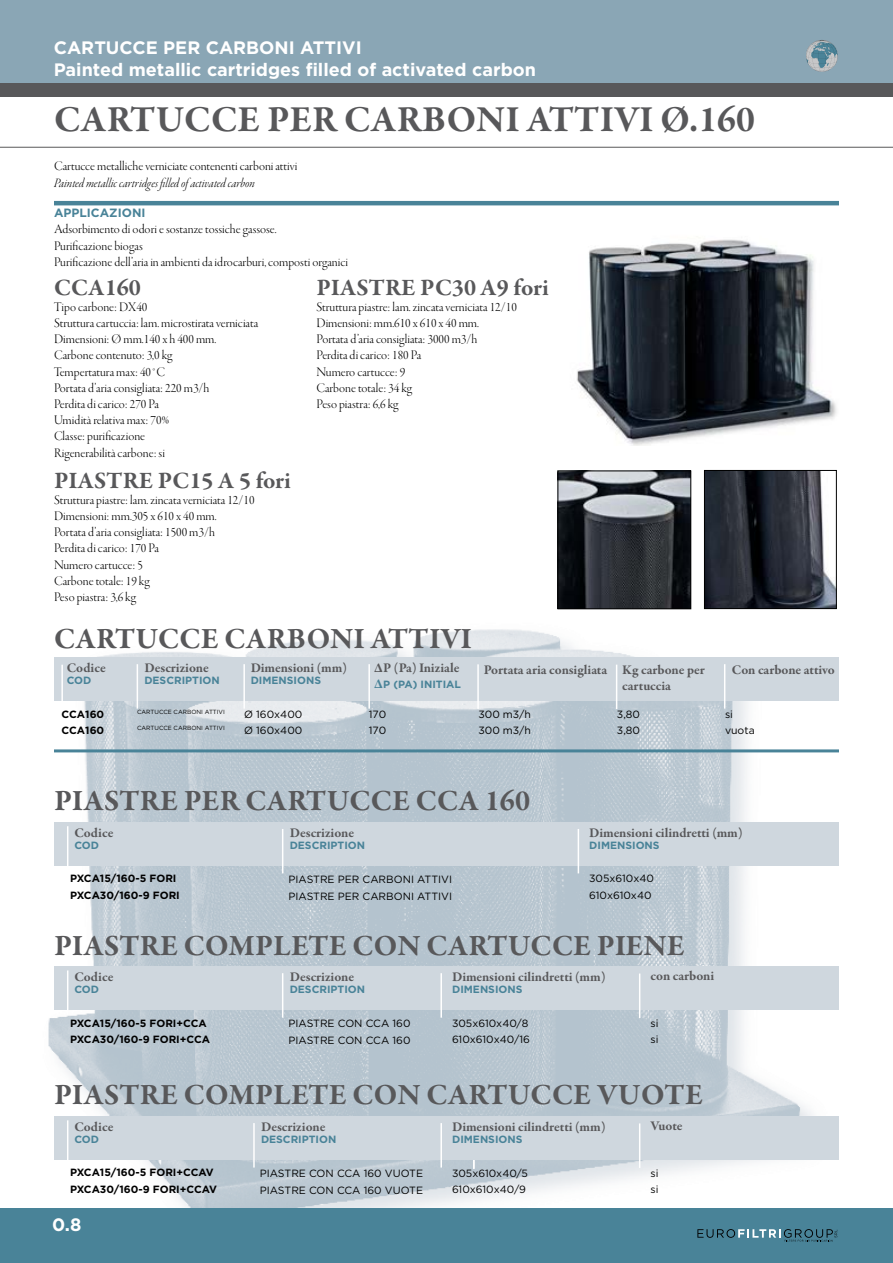
<style>
.page{position:relative;width:893px;height:1263px;background:#fff}
.page>*{position:absolute;margin:0;border:0;box-sizing:border-box;transform-origin:0 0}
.t1{font:700 37.5px "Garamond Premr Pro";letter-spacing:.005em;color:#58585a}
.t2{font:700 30px "Garamond Premr Pro";letter-spacing:.005em;color:#58585a}
.t3{font:700 24px "Garamond Premr Pro";letter-spacing:.005em;color:#58585a}
.t4{font:700 18px/21.6px "Gotham";color:#fff}
.t5{font:13.5px/16.2px "Garamond Premr Pro Lt Disp";color:#000}
.t6{font:700 13.5px/16.2px "Garamond Premr Pro";letter-spacing:-.005em;color:#58585a}
.t7{font:13.5px "Garamond Premr Pro Lt It Disp";color:#000}
.t8{font:700 12px "Gotham";color:#498398}
.t9{font:10.5px/16.5px "Gotham";color:#000}
.t10{font:700 10.5px/16.5px "Gotham";color:#000}
.t11{font:700 10.5px "Gotham";color:#498398}
.t12{font:6px "Gotham";color:#000}
.s1{font-family:"Garamond Premr Pro";font-size:13.5px}
</style>
<div class="page">
<img style="left:0;top:565px;width:870px;height:644px">
<img style="left:576px;top:239px;width:261px;height:206px">
<img style="left:560px;top:473px;width:129px;height:134px">
<div style="left:558px;top:471px;width:133px;height:138px;border:1px solid #000"></div>
<img style="left:706px;top:472px;width:129px;height:135px">
<div style="left:704px;top:470px;width:133px;height:139px;border:1px solid #000"></div>
<div style="left:0;top:0;width:893px;height:85px;background:#8aa6b5"></div>
<div style="left:0;top:83px;width:893px;height:14px;background:#58585a"></div>
<svg style="left:806px;top:40px;width:32px;height:32px"></svg>
<div style="left:0;top:1209px;width:893px;height:54px;background:#498398"></div>
<svg style="left:697px;top:1229px;width:140px;height:12px"></svg>
<hr style="left:0;top:147px;width:893px;height:1px;background:#58585a">
<hr style="left:473px;top:1124px;width:2px;height:45px;background:#fff">
<hr style="left:54px;top:201px;width:785px;height:4px;background:#498398">
<div style="left:54px;top:657px;width:785px;height:44px;background:#cfd7de"></div>
<hr style="left:61px;top:665px;width:2px;height:44px;background:#fff">
<hr style="left:137px;top:664px;width:1px;height:45px;background:#fff">
<hr style="left:243px;top:664px;width:2px;height:45px;background:#fff">
<hr style="left:368px;top:664px;width:2px;height:45px;background:#fff">
<hr style="left:477px;top:664px;width:2px;height:45px;background:#fff">
<hr style="left:724px;top:664px;width:1px;height:45px;background:#fff">
<hr style="left:54px;top:749px;width:785px;height:3px;background:#498398">
<hr style="left:616px;top:665px;width:1px;height:44px;background:#fff">
<div style="left:54px;top:822px;width:784px;height:44px;background:#cfd7de"></div>
<hr style="left:282px;top:829px;width:1px;height:44px;background:#fff">
<hr style="left:578px;top:829px;width:1px;height:44px;background:#fff">
<hr style="left:67px;top:826px;width:1px;height:45px;background:#fff">
<div style="left:54px;top:966px;width:784px;height:44px;background:#cfd7de"></div>
<hr style="left:282px;top:973px;width:1px;height:45px;background:#fff">
<hr style="left:440px;top:973px;width:2px;height:45px;background:#fff">
<hr style="left:67px;top:970px;width:1px;height:45px;background:#fff">
<hr style="left:639px;top:973px;width:1px;height:45px;background:#fff">
<div style="left:54px;top:1116px;width:784px;height:44px;background:#cfd7de"></div>
<hr style="left:253px;top:1123px;width:2px;height:44px;background:#fff">
<hr style="left:440px;top:1123px;width:2px;height:44px;background:#fff">
<hr style="left:67px;top:1120px;width:1px;height:45px;background:#fff">
<hr style="left:639px;top:1123px;width:1px;height:45px;background:#fff">
<h3 class="t4" style="left:54px;top:36px;width:484px">CARTUCCE PER CARBONI ATTIVI<br>Painted metallic cartridges filled of activated carbon</h3>
<h1 class="t1" style="left:54px;top:97px;width:702px">CARTUCCE PER CARBONI ATTIVI Ø.160</h1>
<p class="t5" style="left:54px;top:159px;width:245px">Cartucce metalliche verniciate contenenti carboni attivi</p>
<p class="t7" style="left:54px;top:175px;width:202px">Painted metallic cartridges filled of activated carbon</p>
<p class="t8" style="left:54px;top:206px;width:93px">APPLICAZIONI</p>
<p class="t5" style="left:54px;top:222px;width:296px">Adsorbimento di odori e sostanze tossiche gassose.<br>Purificazione biogas<br>Purificazione dell’aria in ambienti da idrocarburi, composti organici</p>
<h3 class="t3" style="left:54px;top:272px;width:88px">CCA160</h3>
<p class="t5" style="left:54px;top:299px;width:206px">Tipo carbone: DX40<br>Struttura cartuccia: lam. microstirata verniciata<br>Dimensioni: Ø mm.140 x h 400 mm.<br>Carbone contenuto: 3,0 kg<br>Tempertatura max: 40°C<br>Portata d’aria consigliata: 220 m3/h<br>Perdita di carico: 270 Pa<br>Umidità relativa max: 70%<br>Classe: purificazione<br>Rigenerabilità carbone: si</p>
<h3 class="t3" style="left:54px;top:465px;width:238px">PIASTRE PC15 A 5 fori</h3>
<p class="t5" style="left:54px;top:492px;width:202px">Struttura piastre: lam. zincata verniciata 12/10<br>Dimensioni: mm.305 x 610 x 40 mm.<br>Portata d’aria consigliata: 1500 m3/h<br>Perdita di carico: 170 Pa<br>Numero cartucce: 5<br>Carbone totale: 19 kg<br>Peso piastra: 3,6 kg</p>
<h3 class="t3" style="left:316px;top:272px;width:234px">PIASTRE PC30 A9 fori</h3>
<p class="t5" style="left:316px;top:299px;width:202px">Struttura piastre: lam. zincata verniciata 12/10<br>Dimensioni: mm.610 x 610 x 40 mm.<br>Portata d’aria consigliata: 3000 m3/h<br>Perdita di carico: 180 Pa<br>Numero cartucce: 9<br>Carbone totale: 34 kg<br>Peso piastra: 6,6 kg</p>
<h2 class="t2" style="left:54px;top:620px;width:419px">CARTUCCE CARBONI ATTIVI</h2>
<p class="t6" style="left:67px;top:660px;width:41px">Codice</p>
<p class="t11" style="left:67px;top:675px;width:26px">COD</p>
<p class="t6" style="left:144px;top:660px;width:66px">Descrizione</p>
<p class="t11" style="left:144px;top:675px;width:77px">DESCRIPTION</p>
<p class="t10" style="left:62px;top:705px;width:44px">CCA160<br>CCA160</p>
<p class="t12" style="left:137px;top:708px;width:89px">CARTUCCE CARBONI ATTIVI</p>
<p class="t12" style="left:137px;top:725px;width:89px">CARTUCCE CARBONI ATTIVI</p>
<p class="t6" style="left:251px;top:660px;width:98px">Dimensioni (mm)</p>
<p class="t11" style="left:251px;top:675px;width:72px">DIMENSIONS</p>
<p class="t6" style="left:374px;top:660px;width:87px">ΔP (Pa) Iniziale</p>
<p class="t11" style="left:374px;top:678px;width:88px"><span class="s1">Δ</span>P (PA) INITIAL</p>
<p class="t6" style="left:484px;top:662px;width:125px">Portata aria consigliata</p>
<p class="t6" style="left:732px;top:662px;width:104px">Con carbone attivo</p>
<p class="t6" style="left:622px;top:662px;width:84px">Kg carbone per cartuccia</p>
<p class="t9" style="left:617px;top:706px;width:25px">3,80<br>3,80</p>
<p class="t9" style="left:244px;top:705px;width:60px">Ø 160x400<br>Ø 160x400</p>
<p class="t9" style="left:369px;top:705px;width:19px">170<br>170</p>
<p class="t9" style="left:478px;top:705px;width:54px">300 m3/h<br>300 m3/h</p>
<p class="t9" style="left:725px;top:705px;width:31px">si vuota</p>
<h2 class="t2" style="left:54px;top:782px;width:478px">PIASTRE PER CARTUCCE CCA 160</h2>
<p class="t6" style="left:74px;top:824px;width:41px">Codice</p>
<p class="t11" style="left:74px;top:839px;width:26px">COD</p>
<p class="t6" style="left:290px;top:824px;width:66px">Descrizione</p>
<p class="t11" style="left:290px;top:839px;width:77px">DESCRIPTION</p>
<p class="t6" style="left:589px;top:824px;width:155px">Dimensioni cilindretti (mm)</p>
<p class="t11" style="left:589px;top:839px;width:72px">DIMENSIONS</p>
<p class="t10" style="left:70px;top:870px;width:111px">PXCA15/160-5 FORI<br>PXCA30/160-9 FORI</p>
<p class="t9" style="left:288px;top:871px;width:165px">PIASTRE PER CARBONI ATTIVI<br>PIASTRE PER CARBONI ATTIVI</p>
<p class="t9" style="left:589px;top:870px;width:66px">305x610x40<br>610x610x40</p>
<h2 class="t2" style="left:54px;top:927px;width:632px">PIASTRE COMPLETE CON CARTUCCE PIENE</h2>
<p class="t6" style="left:651px;top:968px;width:65px">con carboni</p>
<p class="t9" style="left:650px;top:1015px;width:9px">si si</p>
<p class="t6" style="left:452px;top:969px;width:155px">Dimensioni cilindretti (mm)</p>
<p class="t11" style="left:452px;top:984px;width:72px">DIMENSIONS</p>
<p class="t6" style="left:74px;top:969px;width:41px">Codice</p>
<p class="t11" style="left:74px;top:984px;width:26px">COD</p>
<p class="t6" style="left:290px;top:969px;width:66px">Descrizione</p>
<p class="t11" style="left:290px;top:984px;width:77px">DESCRIPTION</p>
<p class="t10" style="left:70px;top:1014px;width:142px">PXCA15/160-5 FORI+CCA<br>PXCA30/160-9 FORI+CCA</p>
<p class="t9" style="left:288px;top:1015px;width:124px">PIASTRE CON CCA 160<br>PIASTRE CON CCA 160</p>
<p class="t9" style="left:452px;top:1014px;width:79px">305x610x40/8<br>610x610x40/16</p>
<h2 class="t2" style="left:54px;top:1077px;width:651px">PIASTRE COMPLETE CON CARTUCCE VUOTE</h2>
<p class="t6" style="left:651px;top:1118px;width:33px">Vuote</p>
<p class="t9" style="left:650px;top:1165px;width:9px">si si</p>
<p class="t6" style="left:452px;top:1118px;width:155px">Dimensioni cilindretti (mm)</p>
<p class="t11" style="left:452px;top:1133px;width:72px">DIMENSIONS</p>
<p class="t6" style="left:74px;top:1118px;width:41px">Codice</p>
<p class="t11" style="left:74px;top:1133px;width:26px">COD</p>
<p class="t6" style="left:261px;top:1118px;width:66px">Descrizione</p>
<p class="t11" style="left:261px;top:1133px;width:77px">DESCRIPTION</p>
<p class="t10" style="left:70px;top:1164px;width:148px">PXCA15/160-5 FORI+CCAV<br>PXCA30/160-9 FORI+CCAV</p>
<p class="t9" style="left:260px;top:1165px;width:165px">PIASTRE CON CCA 160 VUOTE<br>PIASTRE CON CCA 160 VUOTE</p>
<p class="t9" style="left:452px;top:1164px;width:78px">305x610x40/5<br>610x610x40/9</p>
<h3 class="t4" style="left:52px;top:1214px;width:31px">0.8</h3>
</div>
